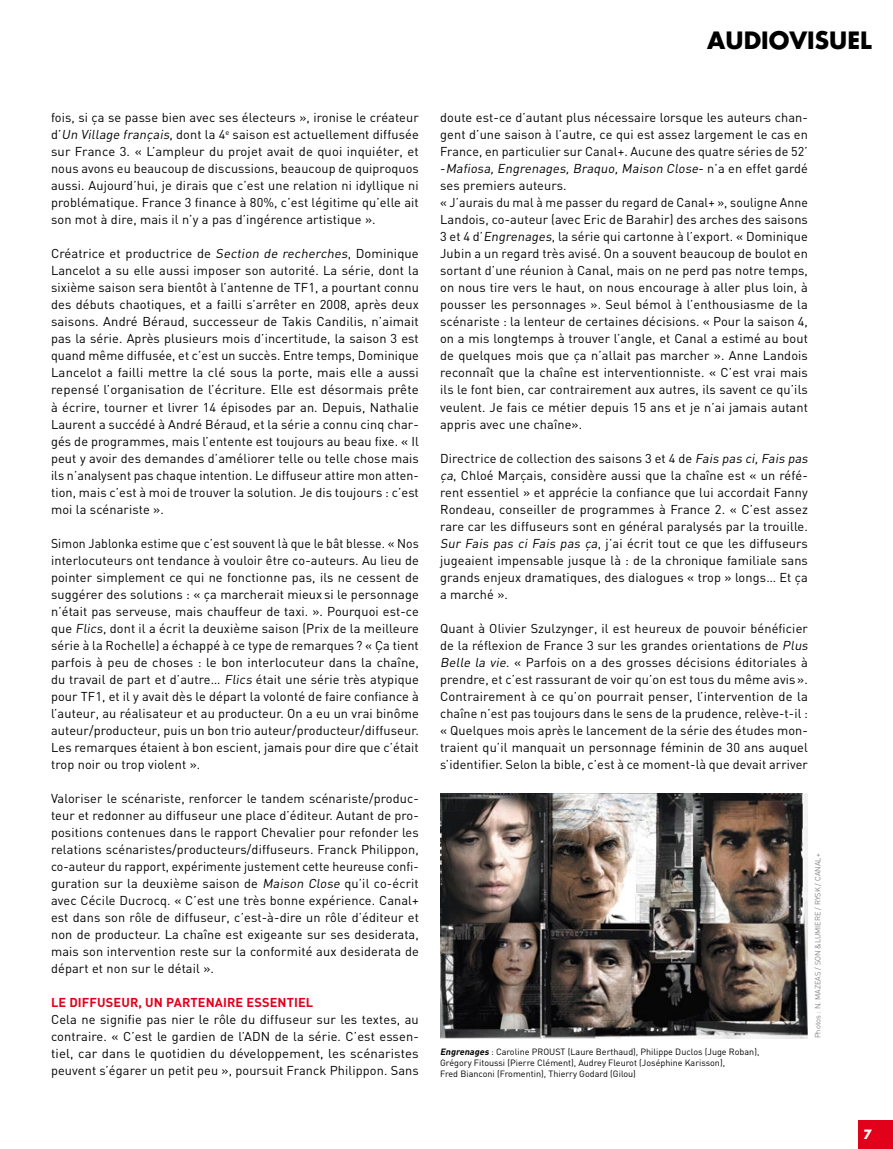
<style>
.page{position:relative;width:893px;height:1149px;background:#fff}
.page>*{position:absolute;margin:0;border:0;box-sizing:border-box;transform-origin:0 0}
.t1{font:700 23.4px "Futura LT";color:#000}
.t2{font:12.75px/17px "DIN";letter-spacing:.01em;color:#000;text-align:justify}
.t3{font:12.75px/17px "DIN";letter-spacing:.01em;color:#000;scale:.96 1}
.t4{font:700 12.75px "DIN";color:#e2011a}
.t5{font:700 12.6px "Futura LT";color:#fff}
.t6{font:9px/10.8px "DIN";color:#000}
.t7{font:300 7.5px "DIN";color:#58585a}
.s1{font-family:"DIN Regular Alternate";font-style:italic}
.s2{font-style:italic}
.s3{font-weight:700;font-style:italic}
</style>
<div class="page">
<div style="left:859px;top:1119px;width:34px;height:29px;background:#e2011a"></div>
<img style="left:440px;top:793px;width:368px;height:244px">
<h1 class="t1" style="left:707px;top:25px;width:166px">AUDIOVISUEL</h1>
<p class="t2" style="left:51px;top:109px;width:369px">fois, si ça se passe bien avec ses électeurs », ironise le créateur d’<span class="s1">Un Village français</span>, dont la 4<sup>e</sup> saison est actuellement diffusée sur France 3. « L’ampleur du projet avait de quoi inquiéter, et nous avons eu beaucoup de discussions, beaucoup de quiproquos aussi. Aujourd’hui, je dirais que c’est une relation ni idyllique ni problématique. France 3 finance à 80%, c’est légitime qu’elle ait son mot à dire, mais il n’y a pas d’ingérence artistique ».</p>
<p class="t2" style="left:51px;top:245px;width:369px">Créatrice et productrice de <span class="s2">Section de recherches</span>, D ominique Lancelot a su elle aussi imposer son autorité. La série, dont la sixième saison sera bientôt à l’antenne de TF1, a pourtant connu des débuts chaotiques, et a failli s’arrêter en 2008, après deux saisons. André Béraud, successeur de Takis Candilis, n’aimait pas la série. Après plusieurs mois d’incertitude, la saison 3 est quand même diffusée, et c’est un succès. Entre temps, Dominique Lancelot a failli mettre la clé sous la porte, mais elle a aussi repensé l’organisation de l’écriture. Elle est désormais prête à écrire, tourner et livrer 14 épisodes par an. Depuis, Nathalie Laurent a succédé à André Béraud, et la série a connu cinq char&shy;gés de programmes, mais l’entente est toujours au beau fixe. « I l peut y avoir des demandes d’améliorer telle ou telle chose mais ils n’analysent pas chaque intention. Le diffuseur attire mon atten&shy;tion, mais c’est à moi de trouver la solution. Je dis toujours : c’est moi la scénariste ».</p>
<p class="t3" style="left:51px;top:534px;width:385px">Simon Jablonka estime que c’est souvent là que le bât blesse. « Nos interlocuteurs ont tendance à vouloir être co-auteurs. Au lieu de pointer simplement ce qui ne fonctionne pas, ils ne cessent de suggérer des solutions : « ça marcherait mieux si le personnage n’était pas serveuse, mais chauffeur de taxi. ». Pourquoi est-ce que Flics, dont il a écrit la deuxième saison (Prix de la meilleure série à la Rochelle) a échappé à ce type de remarques ? « Ça tient parfois à peu de choses : le bon interlocuteur dans la chaîne, du travail de part et d’autre… Flics était une série très atypique pour TF1, et il y avait dès le départ la volonté de faire confiance à l’auteur, au réalisateur et au producteur. On a eu un vrai binôme auteur/producteur, puis un bon trio auteur/producteur/diffuseur.<br>Les remarques étaient à bon escient, jamais pour dire que c’était trop noir ou trop violent ».</p>
<p class="t2" style="left:51px;top:789px;width:369px">Valoriser le scénariste, renforcer le tandem scénariste/produc&shy;teur et redonner au diffuseur une place d’éditeur. Autant de pro&shy;positions contenues dans le rapport Chevalier pour refonder les relations scénaristes/producteurs/diffuseurs. Franck Philippon, co-auteur du rapport, expérimente justement cette heureuse confi&shy;guration sur la deuxième saison de <span class="s2">Maison Close</span> qu’il co-écrit avec Cécile Ducrocq. « C’est une très bonne expérience. Canal+ est dans son rôle de diffuseur, c’est-à-dire un rôle d’éditeur et non de producteur. La chaîne est exigeante sur ses desiderata, mais son intervention reste sur la conformité aux desiderata de départ et non sur le détail ».</p>
<p class="t4" style="left:51px;top:994px;width:27px">LE DIFFUSEUR</p>
<p class="t4" style="left:139px;top:994px;width:37px">, UN PARTENAIRE</p>
<p class="t4" style="left:247px;top:994px;width:9px">ESSENTIEL</p>
<p class="t2" style="left:51px;top:1010px;width:369px">Cela ne signifie pas nier le rôle du diffuseur sur les textes, au contraire. « C’est le gardien de l’ADN</p>
<p class="t2" style="left:51px;top:1027px;width:369px;text-indent:224px">de la série. C’est essen&shy;tiel, car dans le quotidien du développement, les scénaristes peuvent s’égarer un petit peu », poursuit Franck Philippon. Sans</p>
<p class="t2" style="left:440px;top:109px;width:369px">doute est-ce d’autant plus nécessaire lorsque les auteurs chan&shy;gent d’une saison à l’autre, ce qui est assez largement le cas en France, en particulier sur Canal+. Aucune des quatre séries de 52’</p>
<p class="t2" style="left:440px;top:160px;width:369px;text-align:left">- <span class="s2">Mafiosa, Engrenages, Braquo, Maison Close</span>- n ’ a e n e ffe t g a rd é ses premiers auteurs.<br>« J’aurais du mal à me passer du regard de Canal+ », souligne Anne Landois, co-auteur (avec Eric de Barahir) des arches des saisons 3 et 4 d’Engrenages, la série qui cartonne à l’export. « Dominique Jubin a un regard très avisé. On a souvent beaucoup de boulot en sortant d’une réunion à Canal, mais on ne perd pas notre temps, on nous tire vers le haut, on nous encourage à aller plus loin, à pousser les personnages ». Seul bémol à l’enthousiasme de la scénariste : la lenteur de certaines décisions. « Pour la saison 4, on a mis longtemps à trouver l’angle, et Canal a estimé au bout de quelques mois que ça n’allait pas marcher ». Anne Landois reconnaît que la chaîne est interventionniste. « C’est vrai mais ils le font bien, car contrairement aux autres, ils savent ce qu’ils veulent. Je fais ce métier depuis 15 ans et je n’ai jamais autant appris avec une chaîne».</p>
<p class="t2" style="left:440px;top:449px;width:372px;text-align:left">D irectrice de collection des saisons 3 et 4 de <span class="s2">Fais pas ci,Fais pas ça</span>, Chloé Marçais, considère aussi que la chaîne est « un réfé&shy;rent essentiel » et apprécie la confiance que lui accordait Fanny Rondeau, conseiller de programmes à France 2. « C’est assez rare car les diffuseurs sont en général paralysés par la trouille.<br><span class="s2">Sur Fais pas ci Fais pas ça</span>, j’ai écrit tout ce que les diffuseurs jugeaient impensable jusque là : de la chronique familiale sans grands enjeux dramatiques, des dialogues « trop » longs… Et ça a marché ».</p>
<p class="t2" style="left:440px;top:619px;width:372px;text-align:left">Quant à Olivier Szulzynger, il est heureux de pouvoir bénéficier de la réflexion de France 3 sur les grandes orientations de <span class="s2">Plus Belle la vie</span>. « Parfois on a des grosses décisions éditoriales à prendre, et c’est rassurant de voir qu’on est tous du même avis ».<br>Contrairement à ce qu’on pourrait penser, l’intervention de la chaîne n’est pas toujours dans le sens de la prudence, relève-t-il : « Quelques mois après le lancement de la série des études mon&shy;traient qu’il manquait un personnage féminin de 30 ans auquel s’identifier. Selon la bible, c’est à ce moment-là que devait arriver</p>
<p class="t6" style="left:440px;top:1046px;width:321px;text-indent:128px">(Laure Berthaud), Philippe Duclos (Juge Roban),<br>Grégory Fitoussi (Pierre Clément), Audrey Fleurot (Joséphine Karisson),<br>Fred Bianconi (Fromentin), Thierry Godard (Gilou)</p>
<p class="t6" style="left:440px;top:1046px;width:116px"><span class="s3">Engrenages</span> : Caroline PR OUST</p>
<p class="t7" style="left:813px;top:1037px;width:186px;rotate:-90deg">Photos : N. MAZEAS / SO N &amp;LUMIERE / RYSK / CANAL+</p>
<p class="t5" style="left:863px;top:1125px;width:10px">7</p>
</div>
